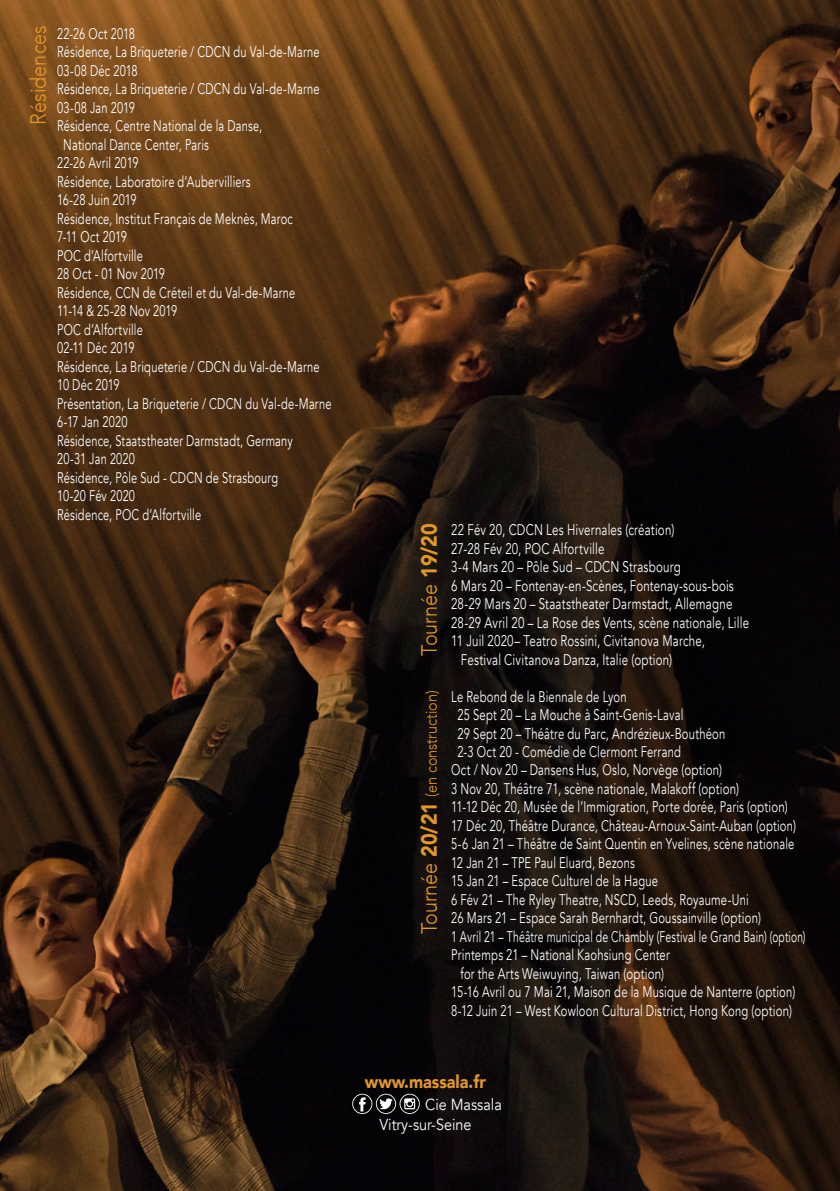
<style>
.page{position:relative;width:840px;height:1191px;background:#fff}
.page>*{position:absolute;margin:0;border:0;box-sizing:border-box;transform-origin:0 0}
.t1{font:300 22px "Avenir";color:#e39829;scale:.9 1}
.t2{font:900 18px "Avenir";color:#e39829;scale:.9 1}
.t3{font:300 16px "Avenir";color:#e39829;scale:.9 1}
.t4{font:16px "Avenir";color:#fff;scale:.9 1}
.t5{font:15.4px/18.4px "Avenir";letter-spacing:.015em;color:#fff;scale:.73 1}
.t6{font:15.4px "Avenir";letter-spacing:.015em;color:#fff;scale:.72 1}
.t7{font:15.4px "Avenir";letter-spacing:.015em;color:#fff;scale:.75 1}
.t8{font:15.4px "Avenir";letter-spacing:.015em;color:#fff;scale:.68 1}
.s1{font-weight:900}
.s2{font-size:22px}
.s3{font-weight:900;font-size:22px}
</style>
<div class="page">
<img style="left:0;top:0;width:839px;height:1191px">
<svg style="left:352px;top:1093px;width:67px;height:21px"></svg>
<p class="t1" style="left:25px;top:125px;width:112px;rotate:-90deg">Résidences</p>
<p class="t6" style="left:57px;top:24px;width:110px">22-26 Oct 2018</p>
<p class="t6" style="left:57px;top:43px;width:366px">Résidence, La Briqueterie / CDCN du Val-de-Marne</p>
<p class="t6" style="left:57px;top:61px;width:113px">03-08 Déc 2018</p>
<p class="t6" style="left:57px;top:80px;width:366px">Résidence, La Briqueterie / CDCN du Val-de-Marne</p>
<p class="t6" style="left:57px;top:98px;width:110px">03-08 Jan 2019</p>
<p class="t6" style="left:57px;top:117px;width:286px">Résidence, Centre National de la Danse,</p>
<p class="t6" style="left:63px;top:135px;width:204px">National Dance Center, Paris</p>
<p class="t6" style="left:57px;top:154px;width:114px">22-26 Avril 2019</p>
<p class="t6" style="left:57px;top:172px;width:270px">Résidence, Laboratoire d’Aubervilliers</p>
<p class="t6" style="left:57px;top:191px;width:112px">16-28 Juin 2019</p>
<p class="t6" style="left:57px;top:209px;width:329px">Résidence, Institut Français de Meknès, Maroc</p>
<p class="t6" style="left:57px;top:228px;width:98px">7-11 Oct 2019</p>
<p class="t6" style="left:57px;top:246px;width:121px">POC d’Alfortville</p>
<p class="t6" style="left:57px;top:265px;width:151px">28 Oct - 01 Nov 2019</p>
<p class="t6" style="left:57px;top:283px;width:332px">Résidence, CCN de Créteil et du Val-de-Marne</p>
<p class="t6" style="left:57px;top:302px;width:168px">11-14 &amp; 25-28 Nov 2019</p>
<p class="t6" style="left:57px;top:320px;width:121px">POC d’Alfortville</p>
<p class="t6" style="left:57px;top:339px;width:109px">02-11 Déc 2019</p>
<p class="t6" style="left:57px;top:357px;width:366px">Résidence, La Briqueterie / CDCN du Val-de-Marne</p>
<p class="t6" style="left:57px;top:376px;width:88px">10 Déc 2019</p>
<p class="t6" style="left:57px;top:394px;width:382px">Présentation, La Briqueterie / CDCN du Val-de-Marne</p>
<p class="t6" style="left:57px;top:413px;width:99px">6-17 Jan 2020</p>
<p class="t6" style="left:57px;top:431px;width:328px">Résidence, Staatstheater Darmstadt, Germany</p>
<p class="t6" style="left:57px;top:449px;width:110px">20-31 Jan 2020</p>
<p class="t6" style="left:57px;top:468px;width:308px">Résidence, Pôle Sud - CDCN de Strasbourg</p>
<p class="t6" style="left:57px;top:486px;width:110px">10-20 Fév 2020</p>
<p class="t6" style="left:57px;top:505px;width:201px">Résidence, POC d’Alfortville</p>
<p class="t1" style="left:416px;top:655px;width:149px;rotate:-90deg">Tournée <span class="s1">19/20</span></p>
<p class="t3" style="left:421px;top:934px;width:272px;rotate:-90deg"><span class="s2">Tournée</span> <span class="s3">20/21</span> (en construction)</p>
<p class="t7" style="left:451px;top:520px;width:299px">22 Fév 20, CDCN Les Hivernales (création)</p>
<p class="t7" style="left:451px;top:539px;width:206px">27-28 Fév 20, POC Alfortville</p>
<p class="t7" style="left:451px;top:557px;width:307px">3-4 Mars 20 – Pôle Sud – CDCN Strasbourg</p>
<p class="t7" style="left:451px;top:576px;width:378px">6 Mars 20 – Fontenay-en-Scènes, Fontenay-sous-bois</p>
<p class="t7" style="left:451px;top:594px;width:376px">28-29 Mars 20 – Staatstheater Darmstadt, Allemagne</p>
<p class="t7" style="left:451px;top:613px;width:398px">28-29 Avril 20 – La Rose des Vents, scène nationale, Lille</p>
<p class="t7" style="left:451px;top:631px;width:340px">11 Juil 2020– Teatro Rossini, Civitanova Marche,</p>
<p class="t7" style="left:460px;top:650px;width:283px">Festival Civitanova Danza, Italie (option)</p>
<p class="t5" style="left:451px;top:687px;width:242px">Le Rebond de la Biennale de Lyon</p>
<p class="t5" style="left:457px;top:706px;width:311px">25 Sept 20 – La Mouche à Saint-Genis-Laval</p>
<p class="t5" style="left:457px;top:724px;width:368px">29 Sept 20 – Théâtre du Parc, Andrézieux-Bouthéon</p>
<p class="t5" style="left:457px;top:742px;width:307px">2-3 Oct 20 - Comédie de Clermont Ferrand</p>
<p class="t5" style="left:451px;top:761px;width:372px">Oct / Nov 20 – Dansens Hus, Oslo, Norvège (option)</p>
<p class="t5" style="left:451px;top:779px;width:395px">3 Nov 20, Théâtre 71, scène nationale, Malakoff (option)</p>
<p class="t5" style="left:451px;top:798px;width:473px">11-12 Déc 20, Musée de l’Immigration, Porte dorée, Paris (option)<br>17 Déc 20, Théâtre Durance, Château-Arnoux-Saint-Auban (option)</p>
<p class="t5" style="left:451px;top:835px;width:471px">5-6 Jan 21 – Théâtre de Saint Quentin en Yvelines, scène nationale</p>
<p class="t5" style="left:451px;top:853px;width:253px">12 Jan 21 – TPE Paul Eluard, Bezons</p>
<p class="t5" style="left:451px;top:872px;width:285px">15 Jan 21 – Espace Culturel de la Hague</p>
<p class="t5" style="left:451px;top:890px;width:409px">6 Fév 21 – The Ryley Theatre, NSCD, Leeds, Royaume-Uni</p>
<p class="t5" style="left:451px;top:909px;width:426px">26 Mars 21 – Espace Sarah Bernhardt, Goussainville (option)</p>
<p class="t8" style="left:451px;top:927px;width:522px">1 Avril 21 – Théâtre municipal de Chambly (Festival le Grand Bain) (option)</p>
<p class="t5" style="left:451px;top:946px;width:301px">Printemps 21 – National Kaohsiung Center</p>
<p class="t5" style="left:460px;top:964px;width:280px">for the Arts Weiwuying, Taiwan (option)</p>
<p class="t5" style="left:451px;top:983px;width:472px">15-16 Avril ou 7 Mai 21, Maison de la Musique de Nanterre (option)</p>
<p class="t5" style="left:451px;top:1001px;width:468px">8-12 Juin 21 – West Kowloon Cultural District, Hong Kong (option)</p>
<p class="t2" style="left:365px;top:1066px;width:136px">www.massala.fr</p>
<p class="t4" style="left:425px;top:1095px;width:87px">Cie Massala</p>
<p class="t4" style="left:379px;top:1115px;width:104px">Vitry-sur-Seine</p>
</div>
